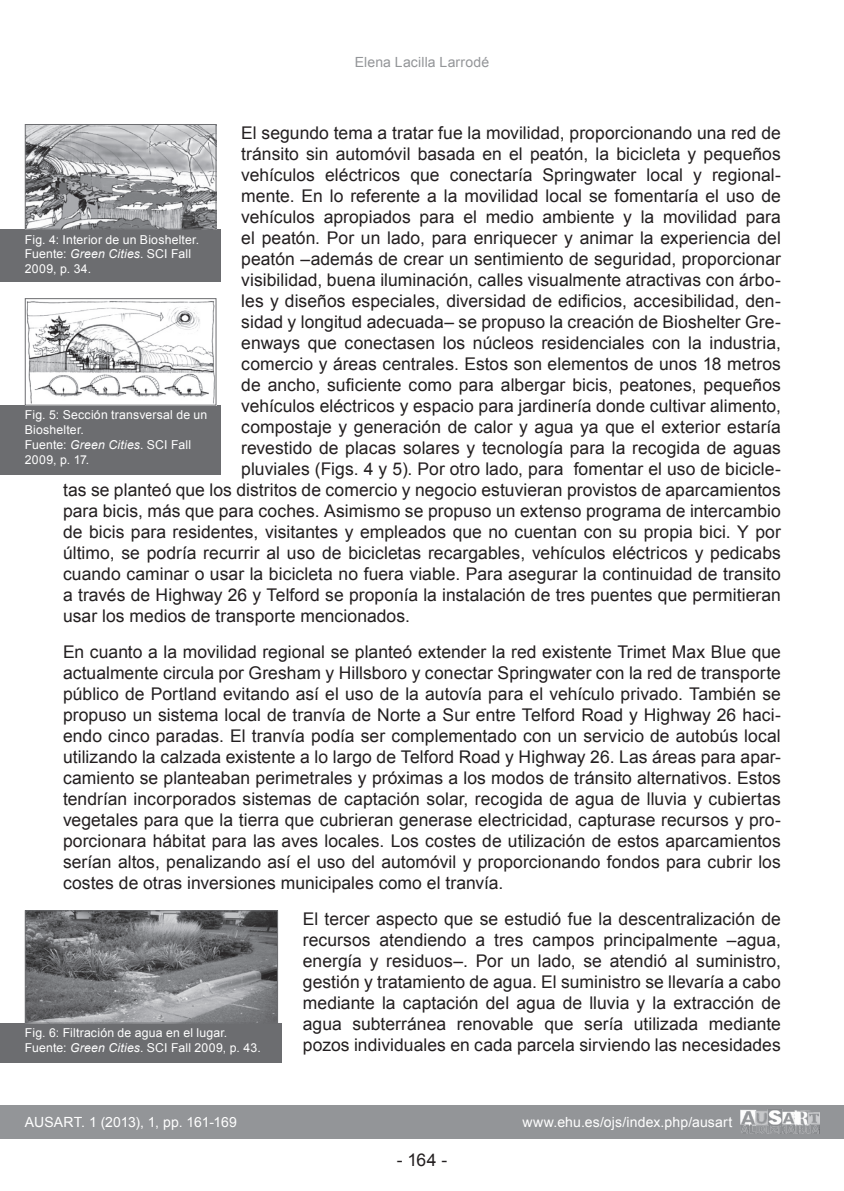
<style>
.page{position:relative;width:844px;height:1191px;background:#fff}
.page>*{position:absolute;margin:0;border:0;box-sizing:border-box;transform-origin:0 0}
.Parrafo_01{font:17.5px/21px "Arial";letter-spacing:.005em;color:#231f20;text-align:justify}
.t1{font:14px "Arial";letter-spacing:.01em;color:#fff}
.t2{font:14px "Arial";letter-spacing:.01em;color:#939598}
.Pie_de_foto{font:12.25px/14.7px "Arial";letter-spacing:.015em;color:#fff}
.s1{font-style:italic}
</style>
<div class="page">
<div style="left:0;top:1105px;width:843px;height:33px;background:#939598"></div>
<img style="left:740px;top:1109px;width:79px;height:25px">
<div style="left:0;top:229px;width:220px;height:53px;background:#6c6d70"></div>
<div style="left:0;top:1023px;width:282px;height:39px;background:#6c6d70"></div>
<div style="left:0;top:405px;width:220px;height:69px;background:#6c6d70"></div>
<img style="left:27px;top:126px;width:187px;height:102px">
<div style="left:25px;top:124px;width:191px;height:106px;border:1px solid #6c6d70"></div>
<img style="left:27px;top:301px;width:187px;height:102px">
<div style="left:25px;top:298px;width:191px;height:107px;border:1px solid #6c6d70"></div>
<img style="left:27px;top:912px;width:249px;height:109px">
<div style="left:25px;top:910px;width:253px;height:113px;border:1px solid #6c6d70"></div>
<p class="t2" style="left:354px;top:53px;width:136px">Elena Lacilla Larrodé</p>
<p class="Parrafo_01" style="left:241px;top:122px;width:541px">El segundo tema a tratar fue la movilidad, proporcionando una red de</p>
<p class="Parrafo_01" style="left:241px;top:143px;width:541px">tránsito sin automóvil basada en el peatón, la bicicleta y pequeños</p>
<p class="Parrafo_01" style="left:241px;top:164px;width:541px">vehículos eléctricos que conectaría Springwater local y regional-</p>
<p class="Parrafo_01" style="left:241px;top:185px;width:541px">mente. En lo referente a la movilidad local se fomentaría el uso de</p>
<p class="Parrafo_01" style="left:241px;top:206px;width:541px">vehículos apropiados para el medio ambiente y la movilidad para</p>
<p class="Parrafo_01" style="left:241px;top:227px;width:541px">el peatón. Por un lado, para enriquecer y animar la experiencia del</p>
<p class="Parrafo_01" style="left:241px;top:248px;width:541px">peatón –además de crear un sentimiento de seguridad, proporcionar</p>
<p class="Parrafo_01" style="left:241px;top:269px;width:541px">visibilidad, buena iluminación, calles visualmente atractivas con árbo-</p>
<p class="Parrafo_01" style="left:241px;top:290px;width:541px">les y diseños especiales, diversidad de edificios, accesibilidad, den-</p>
<p class="Parrafo_01" style="left:241px;top:311px;width:541px">sidad y longitud adecuada– se propuso la creación de Bioshelter Gre-</p>
<p class="Parrafo_01" style="left:241px;top:332px;width:541px">enways que conectasen los núcleos residenciales con la industria,</p>
<p class="Parrafo_01" style="left:241px;top:353px;width:541px">comercio y áreas centrales. Estos son elementos de unos 18 metros</p>
<p class="Parrafo_01" style="left:241px;top:374px;width:541px">de ancho, suficiente como para albergar bicis, peatones, pequeños</p>
<p class="Parrafo_01" style="left:241px;top:395px;width:541px">vehículos eléctricos y espacio para jardinería donde cultivar alimento,</p>
<p class="Parrafo_01" style="left:241px;top:416px;width:541px">compostaje y generación de calor y agua ya que el exterior estaría</p>
<p class="Parrafo_01" style="left:241px;top:437px;width:541px">revestido de placas solares y tecnología para la recogida de aguas</p>
<p class="Parrafo_01" style="left:241px;top:458px;width:541px">pluviales (Figs. 4 y 5). Por otro lado, para fomentar el uso de bicicle-</p>
<p class="Parrafo_01" style="left:63px;top:479px;width:719px">tas se planteó que los distritos de comercio y negocio estuvieran provistos de aparcamientos</p>
<p class="Parrafo_01" style="left:63px;top:500px;width:719px">para bicis, más que para coches. Asimismo se propuso un extenso programa de intercambio</p>
<p class="Parrafo_01" style="left:63px;top:521px;width:719px">de bicis para residentes, visitantes y empleados que no cuentan con su propia bici. Y por</p>
<p class="Parrafo_01" style="left:63px;top:542px;width:719px">último, se podría recurrir al uso de bicicletas recargables, vehículos eléctricos y pedicabs</p>
<p class="Parrafo_01" style="left:63px;top:563px;width:719px">cuando caminar o usar la bicicleta no fuera viable. Para asegurar la continuidad de transito</p>
<p class="Parrafo_01" style="left:63px;top:584px;width:719px">a través de Highway 26 y Telford se proponía la instalación de tres puentes que permitieran</p>
<p class="Parrafo_01" style="left:63px;top:605px;width:348px">usar los medios de transporte mencionados.</p>
<p class="Parrafo_01" style="left:63px;top:641px;width:719px">En cuanto a la movilidad regional se planteó extender la red existente Trimet Max Blue que actualmente circula por Gresham y Hillsboro y conectar Springwater con la red de transporte público de Portland evitando así el uso de la autovía para el vehículo privado. También se propuso un sistema local de tranvía de Norte a Sur entre Telford Road y Highway 26 haci&shy;endo cinco paradas. El tranvía podía ser complementado con un servicio de autobús local utilizando la calzada existente a lo largo de Telford Road y Highway 26. Las áreas para apar&shy;camiento se planteaban perimetrales y próximas a los modos de tránsito alternativos. Estos tendrían incorporados sistemas de captación solar, recogida de agua de lluvia y cubiertas vegetales para que la tierra que cubrieran generase electricidad, capturase recursos y pro&shy;porcionara hábitat para las aves locales. Los costes de utilización de estos aparcamientos serían altos, penalizando así el uso del automóvil y proporcionando fondos para cubrir los costes de otras inversiones municipales como el tranvía.</p>
<p class="Parrafo_01" style="left:303px;top:908px;width:479px">El tercer aspecto que se estudió fue la descentralización de recursos atendiendo a tres campos principalmente –agua, energía y residuos–. Por un lado, se atendió al suministro, gestión y tratamiento de agua. El suministro se llevaría a cabo mediante la captación del agua de lluvia y la extracción de agua subterránea renovable que sería utilizada mediante pozos individuales en cada parcela sirviendo las necesidades</p>
<p class="Pie_de_foto" style="left:25px;top:232px;width:176px">Fig. 4: Interior de un Bioshelter.</p>
<p class="Pie_de_foto" style="left:25px;top:247px;width:168px">Fuente: <span class="s1">Green Cities</span>. SCI Fall<br>2009, p. 34.</p>
<p class="Pie_de_foto" style="left:25px;top:408px;width:184px">Fig. 5: Sección transversal de un<br>Bioshelter.</p>
<p class="Pie_de_foto" style="left:25px;top:437px;width:168px">Fuente: <span class="s1">Green Cities</span>. SCI Fall<br>2009, p. 17.</p>
<p class="Pie_de_foto" style="left:25px;top:1026px;width:204px">Fig. 6: Filtración de agua en el lugar.</p>
<p class="Pie_de_foto" style="left:25px;top:1040px;width:237px">Fuente: <span class="s1">Green Cities</span>. SCI Fall 2009, p. 43.</p>
<p class="t1" style="left:25px;top:1112px;width:213px">AUSART. 1 (2013), 1, pp. 161-169</p>
<p class="t1" style="left:522px;top:1113px;width:211px">www.ehu.es/ojs/index.php/ausart</p>
<p class="Parrafo_01" style="left:396px;top:1149px;width:52px">- 164 -</p>
</div>
